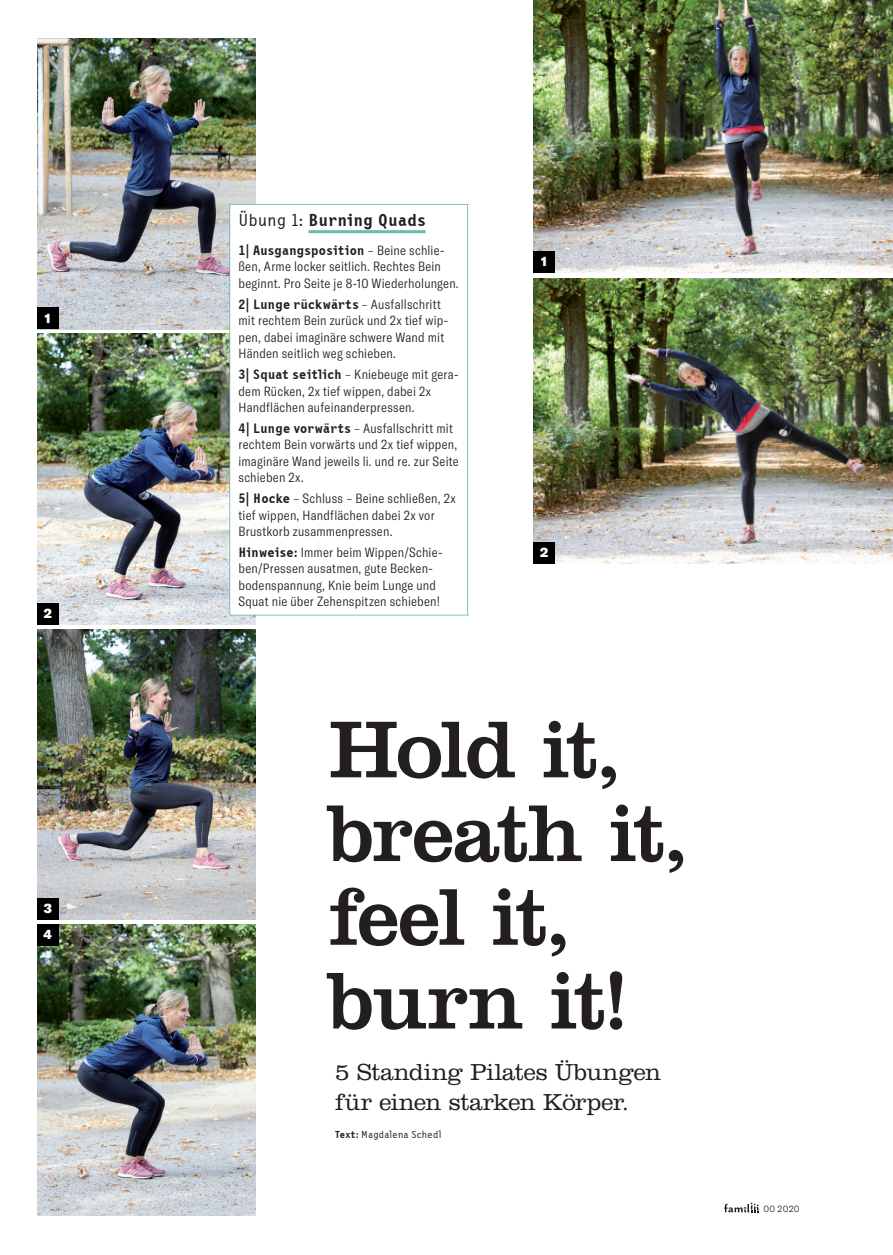
<style>
.page{position:relative;width:893px;height:1255px;background:#fff}
.page>*{position:absolute;margin:0;border:0;box-sizing:border-box;transform-origin:0 0}
.t1{font:83.7px/83.7px "Clarendon LT Std";letter-spacing:-.035em;color:#231f20}
.t2{font:300 24px/30px "Clarendon LT Std";letter-spacing:-.01em;color:#231f20}
.t3{font:700 18px "New Letter Gothic TT";letter-spacing:.025em;color:#231f20}
.t4{font:700 14.1px "New Letter Gothic TT";letter-spacing:.02em;color:#231f20}
.t5{font:300 condensed 13.2px/16.5px "GT America";letter-spacing:.015em;color:#231f20}
.t6{font:900 13.2px "GT America";color:#fff}
.t7{font:10.5px "New Letter Gothic TT";letter-spacing:.03em;color:#231f20}
.t8{font:300 9px "GT America";letter-spacing:.025em;color:#231f20}
.s1{font-weight:400}
.s2{font-family:"GT America";font-weight:300;font-stretch:condensed;font-size:13.2px}
.s3{font-family:"New Letter Gothic TT";font-weight:700;font-stretch:normal;font-size:14.1px}
.s4{font-weight:700}
</style>
<div class="page">
<svg style="left:724px;top:1202px;width:34px;height:10px"></svg>
<img style="left:37px;top:333px;width:218px;height:291px">
<img style="left:534px;top:278px;width:359px;height:285px">
<img style="left:37px;top:924px;width:218px;height:291px">
<img style="left:37px;top:38px;width:218px;height:291px">
<img style="left:534px;top:0;width:359px;height:273px">
<img style="left:37px;top:629px;width:218px;height:290px">
<svg style="left:230px;top:204px;width:239px;height:412px"></svg>
<div style="left:37px;top:308px;width:21px;height:21px;background:#000"></div>
<div style="left:534px;top:251px;width:21px;height:22px;background:#000"></div>
<div style="left:37px;top:603px;width:21px;height:21px;background:#000"></div>
<div style="left:534px;top:542px;width:21px;height:21px;background:#000"></div>
<div style="left:37px;top:898px;width:21px;height:21px;background:#000"></div>
<div style="left:37px;top:924px;width:21px;height:21px;background:#000"></div>
<p class="t6" style="left:45px;top:309px;width:7px">1</p>
<p class="t6" style="left:44px;top:604px;width:10px">2</p>
<p class="t6" style="left:44px;top:900px;width:10px">3</p>
<p class="t6" style="left:44px;top:926px;width:10px">4</p>
<h3 class="t3" style="left:238px;top:209px;width:189px"><span class="s1">Übung 1:</span> Burning Quads</h3>
<p class="t4" style="left:238px;top:242px;width:207px">1| Ausgangsposition <span class="s2">– Beine schlie-</span></p>
<p class="t5" style="left:238px;top:258px;width:222px">ßen, Arme locker seitlich. Rechtes Bein beginnt. Pro Seite je 8-10 Wiederholungen.</p>
<p class="t4" style="left:238px;top:296px;width:204px">2| Lunge rückwärts <span class="s2">– Ausfallschritt</span></p>
<p class="t5" style="left:238px;top:312px;width:211px">mit rechtem Bein zurück und 2x tief wip&shy;pen, dabei imaginäre schwere Wand mit<br>Händen seitlich weg schieben.</p>
<p class="t5" style="left:238px;top:366px;width:221px"><span class="s3">3| Squat seitlich</span> – Kniebeuge mit gera&shy;dem Rücken, 2x tief wippen, dabei 2x<br>Handflächen aufeinanderpressen.</p>
<p class="t5" style="left:238px;top:420px;width:222px"><span class="s3">4| Lunge vorwärts</span> – Ausfallschritt mit rechtem Bein vorwärts und 2x tief wippen, imaginäre Wand jeweils li. und re. zur Seite schieben 2x.</p>
<p class="t5" style="left:238px;top:490px;width:219px"><span class="s3">5| Hocke</span> – Schluss – Beine schließen, 2x tief wippen, Handflächen dabei 2x vor<br>Brustkorb zusammenpressen.</p>
<p class="t5" style="left:238px;top:544px;width:205px"><span class="s3">Hinweise:</span> Immer beim Wippen/Schie&shy;ben/Pressen ausatmen, gute Becken&shy;bodenspannung, Knie beim Lunge und Squat nie über Zehenspitzen schieben!</p>
<p class="t6" style="left:541px;top:253px;width:7px">1</p>
<p class="t6" style="left:540px;top:544px;width:10px">2</p>
<h1 class="t1" style="left:329px;top:707px;width:361px">Hold it, breath it, feel it, burn it!</h1>
<h2 class="t2" style="left:335px;top:1057px;width:328px">5 Standing Pilates Übungen für einen starken Körper.</h2>
<p class="t7" style="left:335px;top:1128px;width:108px"><span class="s4">Text:</span> Magdalena Schedl</p>
<p class="t8" style="left:763px;top:1203px;width:37px">00 2020</p>
</div>
